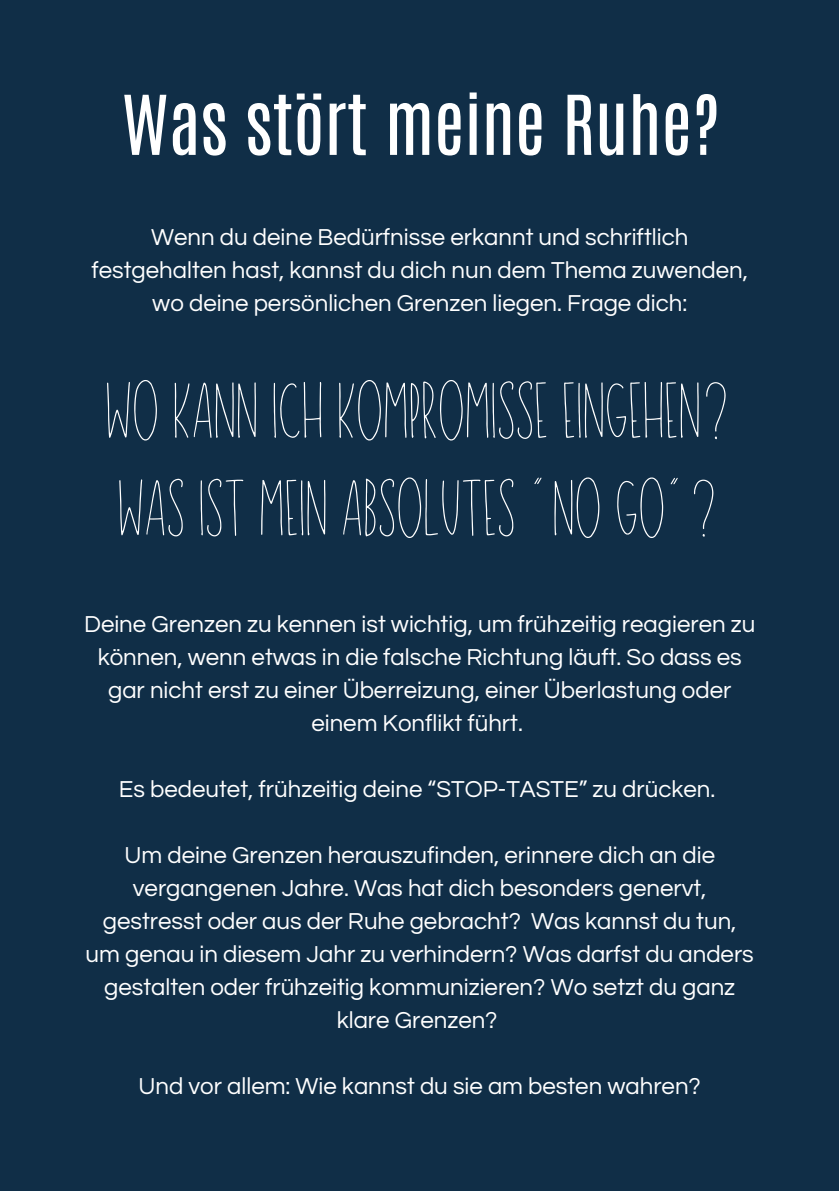
<style>
.page{position:relative;width:839px;height:1191px;background:#fff}
.page>*{position:absolute;margin:0;border:0;box-sizing:border-box;transform-origin:0 0}
.t1{font:70px "Antonio";color:#fff}
.t2{font:54.2px/97.6px "Sunflower";color:#fff}
.t3{font:24px/33px "Questrial";color:#fff;text-align:center}
</style>
<div class="page">
<div style="left:0;top:0;width:838px;height:1191px;background:#102e47"></div>
<h1 class="t1" style="left:122px;top:75px;width:598px">Was stört meine Ruhe?</h1>
<p class="t3" style="left:91px;top:222px;width:658px">Wenn du deine Bedürfnisse erkannt und schriftlich festgehalten hast, kannst du dich nun dem Thema zuwenden, wo deine persönlichen Grenzen liegen. Frage dich:</p>
<h2 class="t2" style="left:105px;top:373px;width:633px">WO KANN ICH KOMPROMISSE EINGEHEN?<br>WAS IST MEIN ABSOLUTES “NO GO”?</h2>
<p class="t3" style="left:84px;top:608px;width:672px">Deine Grenzen zu kennen ist wichtig, um frühzeitig reagieren zu können, wenn etwas in die falsche Richtung läuft. So dass es gar nicht erst zu einer Überreizung, einer Überlastung oder einem Konflikt führt.</p>
<p class="t3" style="left:119px;top:773px;width:598px">Es bedeutet, frühzeitig deine “STOP-TASTE” zu drücken.</p>
<p class="t3" style="left:86px;top:839px;width:669px">Um deine Grenzen herauszufinden, erinnere dich an die vergangenen Jahre. Was hat dich besonders genervt, gestresst oder aus der Ruhe gebracht? Was kannst du tun, um genau in diesem Jahr zu verhindern? Was darfst du anders gestalten oder frühzeitig kommunizieren? Wo setzt du ganz klare Grenzen?</p>
<p class="t3" style="left:138px;top:1070px;width:564px">Und vor allem: Wie kannst du sie am besten wahren?</p>
</div>
